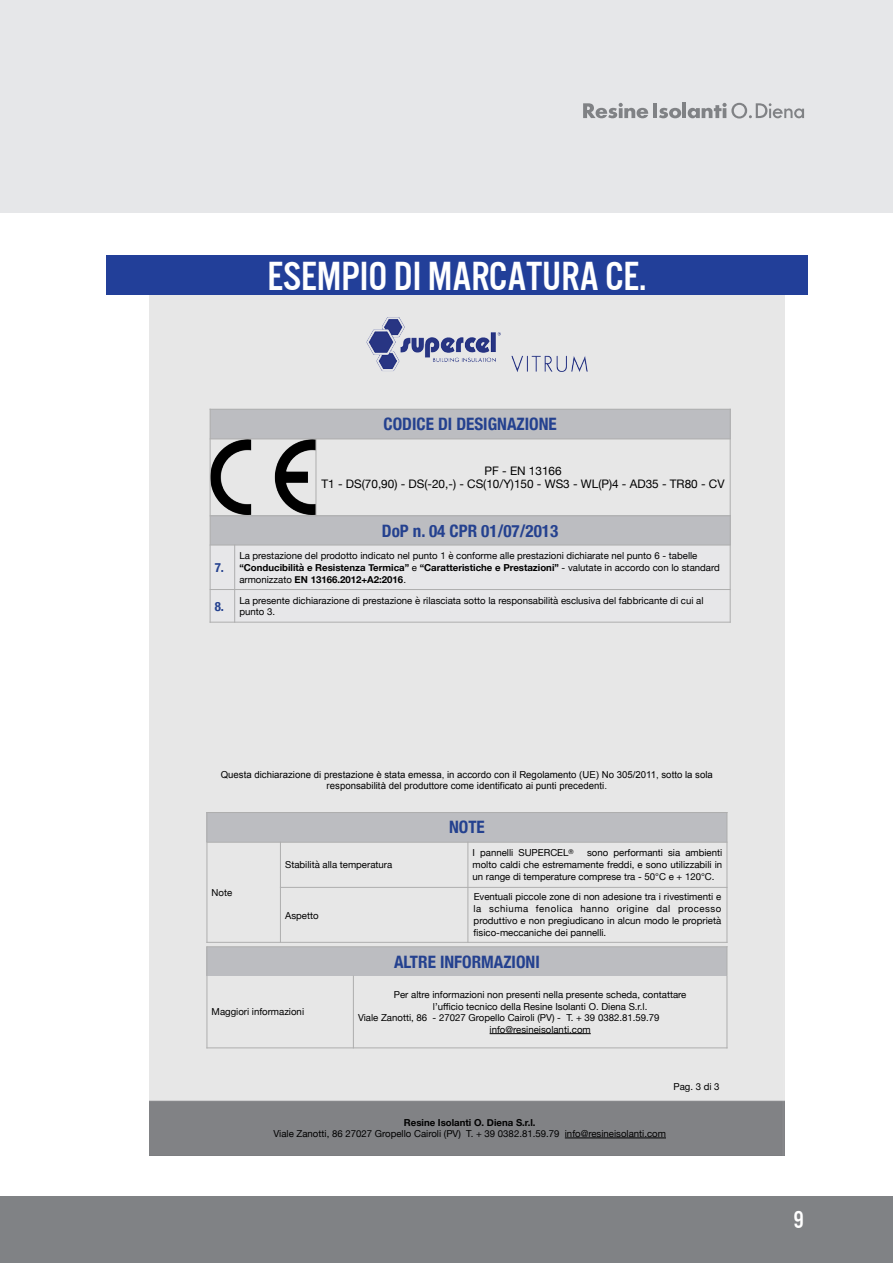
<style>
.page{position:relative;width:893px;height:1263px;background:#fff}
.page>*{position:absolute;margin:0;border:0;box-sizing:border-box;transform-origin:0 0}
.TITOLO_2017{font:42px "U.S.101";color:#fff}
.t1{font:25.5px "U.S.101";color:#fff}
.t2{font:700 condensed 17.1px "Helvetica Neue";color:#24418f}
.t3{font:700 condensed 12.9px "Helvetica Neue";color:#24418f}
.t4{font:11.7px/12.9px "Helvetica Neue";color:#000;text-align:center}
.t5{font:9.6px/11.7px "Helvetica Neue";color:#000;text-align:justify}
.t6{font:9.6px/10.6px "Arial";color:#000;text-align:center}
.s1{font-weight:700}
</style>
<div class="page">
<div style="left:0;top:0;width:893px;height:213px;background:#e6e7e9"></div>
<svg style="left:583px;top:103px;width:65px;height:15px"></svg>
<hr style="left:653px;top:103px;width:4px;height:15px;background:#808285">
<svg style="left:659px;top:108px;width:22px;height:10px"></svg>
<hr style="left:683px;top:103px;width:3px;height:15px;background:#808285">
<svg style="left:688px;top:103px;width:116px;height:16px"></svg>
<img style="left:149px;top:295px;width:636px;height:861px">
<hr style="left:565px;top:1138px;width:101px;height:1px;background:#000">
<img style="left:333px;top:310px;width:303px;height:68px">
<div style="left:207px;top:812px;width:520px;height:30px;background:#bcbdc1"></div>
<hr style="left:280px;top:842px;width:1px;height:45px;background:#aeaeae">
<hr style="left:280px;top:887px;width:1px;height:56px;background:#aeaeae">
<hr style="left:467px;top:842px;width:1px;height:45px;background:#aeaeae">
<hr style="left:467px;top:887px;width:1px;height:56px;background:#aeaeae">
<hr style="left:206px;top:842px;width:521px;height:1px;background:#aeaeae">
<hr style="left:280px;top:887px;width:447px;height:1px;background:#aeaeae">
<hr style="left:207px;top:812px;width:1px;height:30px;background:#aeaeae">
<hr style="left:207px;top:842px;width:1px;height:101px;background:#aeaeae">
<hr style="left:727px;top:812px;width:1px;height:30px;background:#aeaeae">
<hr style="left:727px;top:842px;width:1px;height:45px;background:#aeaeae">
<hr style="left:727px;top:887px;width:1px;height:56px;background:#aeaeae">
<hr style="left:206px;top:812px;width:521px;height:1px;background:#aeaeae">
<hr style="left:206px;top:942px;width:74px;height:1px;background:#aeaeae">
<hr style="left:280px;top:942px;width:188px;height:1px;background:#aeaeae">
<hr style="left:468px;top:942px;width:259px;height:1px;background:#aeaeae">
<div style="left:207px;top:947px;width:520px;height:28px;background:#bcbdc1"></div>
<hr style="left:490px;top:1033px;width:101px;height:1px;background:#000">
<hr style="left:353px;top:975px;width:1px;height:73px;background:#aeaeae">
<hr style="left:207px;top:975px;width:1px;height:73px;background:#aeaeae">
<svg style="left:727px;top:946px;width:1px;height:29px"></svg>
<hr style="left:727px;top:975px;width:1px;height:73px;background:#aeaeae">
<hr style="left:206px;top:946px;width:521px;height:1px;background:#aeaeae">
<hr style="left:206px;top:1047px;width:521px;height:1px;background:#aeaeae">
<div style="left:210px;top:409px;width:520px;height:30px;background:#bcbdc1"></div>
<img style="left:211px;top:440px;width:105px;height:75px">
<div style="left:210px;top:516px;width:520px;height:29px;background:#bcbdc1"></div>
<div style="left:210px;top:545px;width:25px;height:44px;background:#e7e7e9"></div>
<div style="left:235px;top:545px;width:495px;height:44px;background:#e7e7e9"></div>
<div style="left:210px;top:589px;width:25px;height:33px;background:#e7e7e9"></div>
<div style="left:235px;top:589px;width:495px;height:33px;background:#e7e7e9"></div>
<hr style="left:234px;top:544px;width:1px;height:45px;background:#aeaeae">
<hr style="left:234px;top:589px;width:1px;height:34px;background:#aeaeae">
<hr style="left:316px;top:438px;width:1px;height:78px;background:#aeaeae">
<hr style="left:210px;top:438px;width:521px;height:1px;background:#aeaeae">
<hr style="left:210px;top:515px;width:521px;height:1px;background:#aeaeae">
<hr style="left:210px;top:545px;width:521px;height:1px;background:#aeaeae">
<hr style="left:210px;top:589px;width:521px;height:1px;background:#aeaeae">
<hr style="left:210px;top:409px;width:1px;height:107px;background:#aeaeae">
<svg style="left:210px;top:516px;width:1px;height:29px"></svg>
<hr style="left:210px;top:545px;width:1px;height:44px;background:#aeaeae">
<hr style="left:210px;top:589px;width:1px;height:34px;background:#aeaeae">
<hr style="left:730px;top:409px;width:1px;height:107px;background:#aeaeae">
<svg style="left:730px;top:516px;width:1px;height:29px"></svg>
<hr style="left:730px;top:545px;width:1px;height:44px;background:#aeaeae">
<hr style="left:730px;top:589px;width:1px;height:34px;background:#aeaeae">
<hr style="left:210px;top:409px;width:521px;height:1px;background:#aeaeae">
<hr style="left:210px;top:622px;width:521px;height:1px;background:#aeaeae">
<div style="left:106px;top:255px;width:702px;height:40px;background:#223f99"></div>
<div style="left:0;top:1196px;width:893px;height:67px;background:#808285"></div>
<p class="TITOLO_2017" style="left:268px;top:254px;width:380px">ESEMPIO DI MARCATURA CE.</p>
<p class="t2" style="left:383px;top:410px;width:175px">CODICE DI DESIGNAZIONE</p>
<p class="t4" style="left:322px;top:465px;width:404px">PF - EN 13166<br>T1 - DS(70,90) - DS(-20,-) - CS(10/Y)150 - WS3 - WL(P)4 - AD35 - TR80 - CV</p>
<p class="t2" style="left:382px;top:516px;width:178px">DoP n. 04 CPR 01/07/2013</p>
<p class="t3" style="left:215px;top:557px;width:11px">7.</p>
<p class="t5" style="left:239px;top:550px;width:482px;text-align:left">La prestazione del prodotto indicato nel punto 1 è conforme alle prestazioni dichiarate nel punto 6 - tabelle <span class="s1">“Conducibilità e Resistenza Termica”</span> e <span class="s1">“Caratteristiche e Prestazioni”</span> - valutate in accordo con lo standard armonizzato <span class="s1">EN 13166.2012+A2:2016</span>.</p>
<p class="t3" style="left:215px;top:596px;width:11px">8.</p>
<p class="t5" style="left:239px;top:595px;width:466px">La presente dichiarazione di prestazione è rilasciata sotto la responsabilità esclusiva del fabbricante di cui al punto 3.</p>
<p class="t6" style="left:221px;top:770px;width:494px">Questa dichiarazione di prestazione è stata emessa, in accordo con il Regolamento (UE) No 305/2011, sotto la sola responsabilità del produttore come identificato ai punti precedenti.</p>
<p class="t5" style="left:212px;top:887px;width:22px">Note</p>
<p class="t5" style="left:285px;top:859px;width:109px">Stabilità alla temperatura</p>
<p class="t2" style="left:449px;top:813px;width:37px">NOTE</p>
<p class="t5" style="left:473px;top:848px;width:103px">I pannelli SUPERCEL<sup>®</sup></p>
<p class="t5" style="left:473px;top:848px;width:251px;text-indent:115px">sono performanti sia ambienti molto caldi che estremamente freddi, e sono utilizzabili in un range di temperature comprese tra - 50°C e + 120°C.</p>
<p class="t5" style="left:285px;top:910px;width:35px">Aspetto</p>
<p class="t5" style="left:474px;top:892px;width:249px">Eventuali piccole zone di non adesione tra i rivestimenti e la schiuma fenolica hanno origine dal processo produttivo e non pregiudicano in alcun modo le proprietà fisico-meccaniche dei pannelli.</p>
<p class="t2" style="left:394px;top:947px;width:147px">ALTRE INFORMAZIONI</p>
<p class="t5" style="left:212px;top:1006px;width:94px">Maggiori informazioni</p>
<p class="t5" style="left:394px;top:989px;width:294px">Per altre informazioni non presenti nella presente scheda, contattare</p>
<p class="t5" style="left:433px;top:1001px;width:216px">l’ufficio tecnico della Resine Isolanti O. Diena S.r.l.</p>
<p class="t5" style="left:358px;top:1013px;width:303px">Viale Zanotti, 86 - 27027 Gropello Cairoli (PV) - T. + 39 0382.81.59.79</p>
<p class="t5" style="left:490px;top:1024px;width:103px">info@resineisolanti.com</p>
<p class="t5" style="left:673px;top:1081px;width:48px">Pag. 3 di 3</p>
<p class="t5" style="left:274px;top:1117px;width:394px;text-align:center"><span class="s1">Resine Isolanti O. Diena S.r.l.<br></span>Viale Zanotti, 86 27027 Gropello Cairoli (PV) T. + 39 0382.81.59.79 info@resineisolanti.com</p>
<h2 class="t1" style="left:794px;top:1206px;width:12px">9</h2>
</div>
